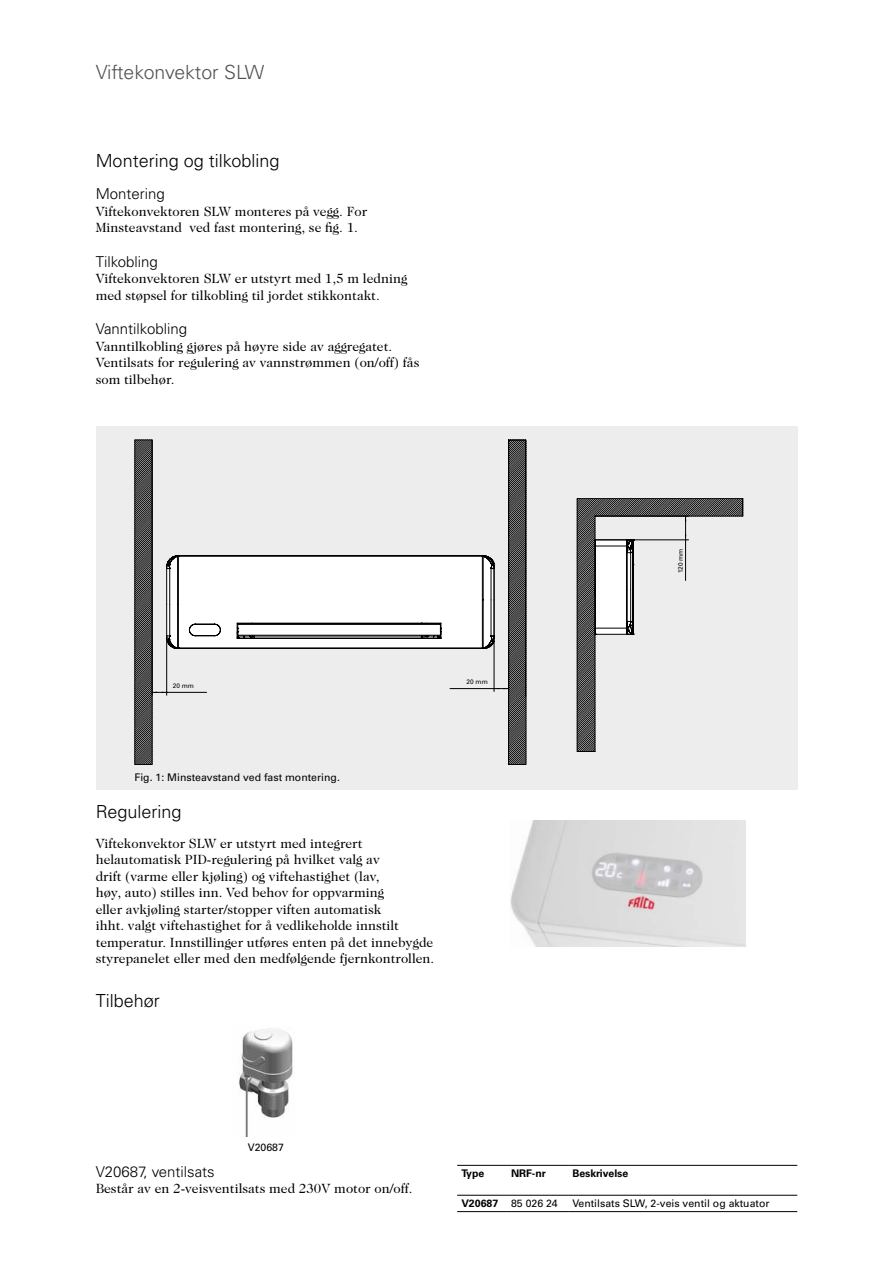
<style>
.page{position:relative;width:893px;height:1263px;background:#fff}
.page>*{position:absolute;margin:0;border:0;box-sizing:border-box;transform-origin:0 0}
.t1{font:300 19.5px "Univers";color:#525251}
.t2{font:300 18px "Univers";color:#000}
.t3{font:300 15px "Univers";color:#000}
.t4{font:13.5px/16.5px "Caslon Two Twenty Four";color:#000}
.t5{font:10.5px "Univers";color:#000}
.t6{font:700 10.5px "Univers";color:#000}
.t7{font:6.45px "Univers";color:#000}
.s1{font-weight:700}
</style>
<div class="page">
<img style="left:238px;top:1028px;width:55px;height:109px">
<img style="left:510px;top:820px;width:235px;height:126px">
<div style="left:96px;top:426px;width:701px;height:363px;background:#ededed"></div>
<svg style="left:135px;top:440px;width:391px;height:325px"></svg>
<svg style="left:494px;top:688px;width:14px;height:1px"></svg>
<hr style="left:167px;top:692px;width:40px;height:1px;background:#000">
<hr style="left:166px;top:636px;width:1px;height:59px;background:#000">
<hr style="left:152px;top:440px;width:1px;height:255px;background:#000">
<svg style="left:153px;top:692px;width:13px;height:1px"></svg>
<svg style="left:166px;top:555px;width:333px;height:94px;background:#e4e4e4"></svg>
<svg style="left:577px;top:498px;width:166px;height:254px"></svg>
<hr style="left:457px;top:1165px;width:50px;height:1px;background:#000">
<hr style="left:507px;top:1165px;width:61px;height:1px;background:#000">
<hr style="left:568px;top:1165px;width:229px;height:1px;background:#000">
<hr style="left:457px;top:1195px;width:50px;height:1px;background:#000">
<hr style="left:507px;top:1195px;width:61px;height:1px;background:#000">
<hr style="left:568px;top:1195px;width:229px;height:1px;background:#000">
<hr style="left:457px;top:1211px;width:50px;height:1px;background:#000">
<hr style="left:507px;top:1211px;width:61px;height:1px;background:#000">
<hr style="left:568px;top:1211px;width:229px;height:1px;background:#000">
<h1 class="t1" style="left:96px;top:61px;width:170px">Viftekonvektor SLW</h1>
<h2 class="t2" style="left:96px;top:150px;width:185px">Montering og tilkobling</h2>
<p class="t3" style="left:96px;top:185px;width:71px">Montering</p>
<p class="t4" style="left:96px;top:203px;width:273px">Viftekonvektoren SLW monteres på vegg. For<br>Minsteavstand ved fast montering, se fig. 1.</p>
<p class="t3" style="left:96px;top:252px;width:64px">Tilkobling</p>
<p class="t4" style="left:96px;top:270px;width:313px">Viftekonvektoren SLW er utstyrt med 1,5 m ledning med støpsel for tilkobling til jordet stikkontakt.</p>
<p class="t3" style="left:96px;top:320px;width:93px">Vanntilkobling</p>
<p class="t4" style="left:96px;top:338px;width:325px">Vanntilkobling gjøres på høyre side av aggregatet.<br>Ventilsats for regulering av vannstrømmen (on/off) fås som tilbehør.</p>
<p class="t7" style="left:173px;top:682px;width:23px">20 mm</p>
<p class="t7" style="left:467px;top:678px;width:23px">20 mm</p>
<p class="t5" style="left:135px;top:771px;width:207px">Fig. 1: Minsteavstand ved fast montering.</p>
<h2 class="t2" style="left:96px;top:800px;width:87px">Regulering</h2>
<p class="t4" style="left:96px;top:835px;width:340px">Viftekonvektor SLW er utstyrt med integrert helautomatisk PID-regulering på hvilket valg av<br>drift (varme eller kjøling) og viftehastighet (lav,<br>høy, auto) stilles inn. Ved behov for oppvarming<br>eller avkjøling starter/stopper viften automatisk<br>ihht. valgt viftehastighet for å vedlikeholde innstilt temperatur. Innstillinger utføres enten på det innebygde styrepanelet eller med den medfølgende fjernkontrollen.</p>
<h2 class="t2" style="left:96px;top:989px;width:66px">Tilbehør</h2>
<p class="t7" style="left:677px;top:573px;width:26px;rotate:-90deg">120 mm</p>
<p class="t5" style="left:248px;top:1141px;width:38px">V20687</p>
<p class="t3" style="left:96px;top:1162px;width:121px">V20687, ventilsats</p>
<p class="t4" style="left:96px;top:1180px;width:318px">Består av en 2-veisventilsats med 230V motor on/off.</p>
<p class="t6" style="left:461px;top:1167px;width:24px">Type</p>
<p class="t6" style="left:511px;top:1167px;width:36px">NRF-nr</p>
<p class="t6" style="left:572px;top:1167px;width:57px">Beskrivelse</p>
<p class="t5" style="left:461px;top:1197px;width:98px"><span class="s1">V20687</span> 85 026 24</p>
<p class="t5" style="left:572px;top:1197px;width:199px">Ventilsats SLW, 2-veis ventil og aktuator</p>
</div>
